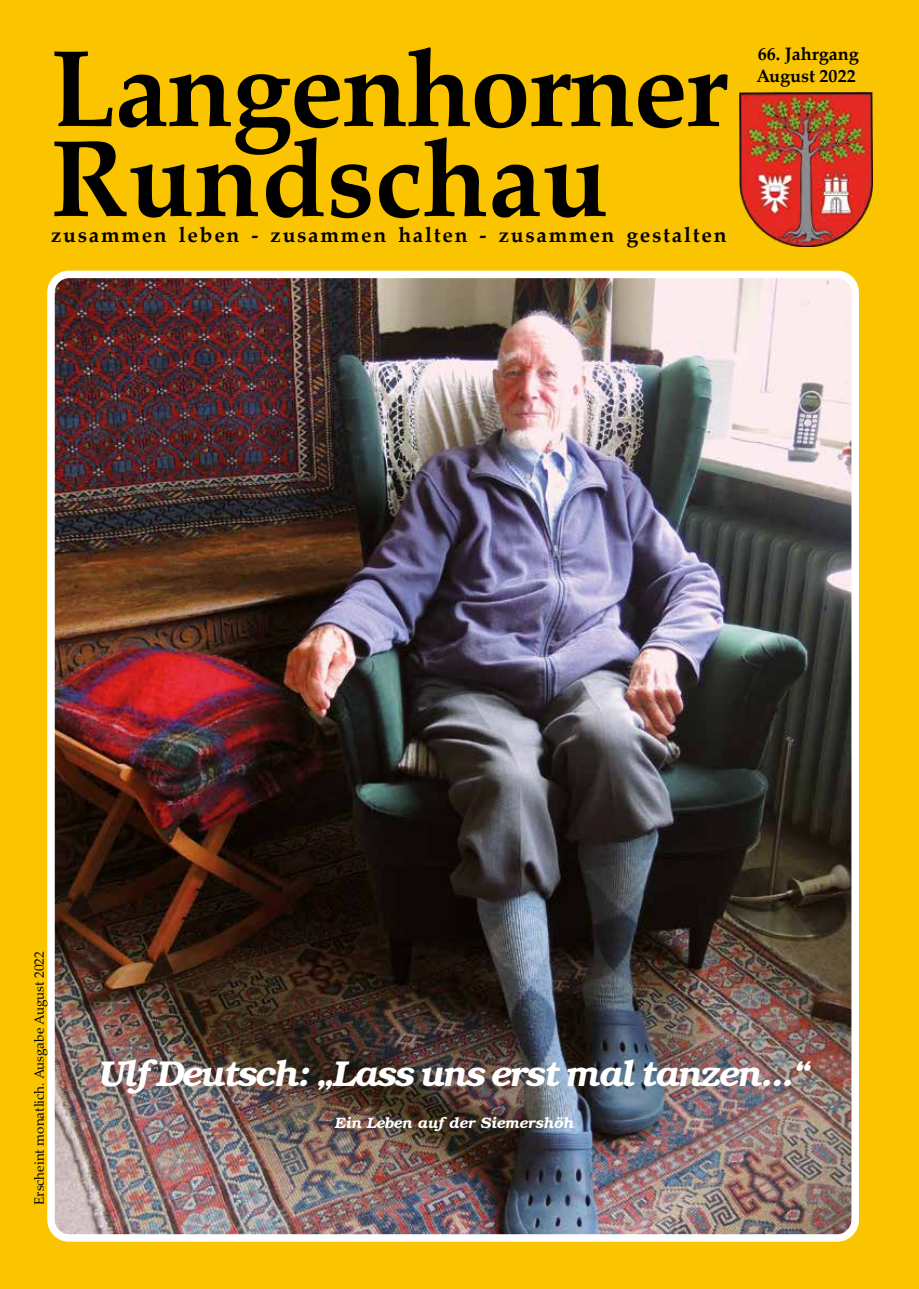
<style>
.page{position:relative;width:919px;height:1289px;background:#fff}
.page>*{position:absolute;margin:0;border:0;box-sizing:border-box;transform-origin:0 0}
.t1{font:700 108px/90px "Palatino Linotype";letter-spacing:-.015em;color:#000}
.t2{font:italic 600 36px "Bookman";letter-spacing:-.045em;color:#fff}
.t3{font:700 21px "Palatino Linotype";letter-spacing:.08em;color:#000}
.t4{font:700 18px/21.6px "Palatino Linotype";color:#000}
.t5{font:italic 600 15px "Bookman";color:#fff}
.t6{font:15px "Palatino Linotype";color:#000}
.t7{font:13.5px "Palatino Linotype";color:#000}
</style>
<div class="page">
<div style="left:0;top:0;width:918px;height:1288px;background:#fac500"></div>
<img style="left:56px;top:280px;width:793px;height:952px">
<div style="left:47px;top:271px;width:811px;height:970px;border:8px solid #fff;border-radius:18px"></div>
<img style="left:739px;top:93px;width:133px;height:154px">
<h1 class="t1" style="left:51px;top:40px;width:678px">Langenhorner<br>Rundschau</h1>
<p class="t3" style="left:51px;top:220px;width:677px">zusammen leben - zusammen halten - zusammen gestalten</p>
<p class="t4" style="left:756px;top:42px;width:104px">66. Jahrgang<br>August 2022</p>
<p class="t6" style="left:845px;top:42px;width:9px">1</p>
<p class="t7" style="left:30px;top:1204px;width:255px;rotate:-90deg">Erscheint monatlich. Ausgabe August 2022</p>
<h2 class="t2" style="left:97px;top:1052px;width:714px">Ulf Deutsch: „Lass uns erst mal tanzen...“</h2>
<p class="t5" style="left:334px;top:1114px;width:240px">Ein Leben auf der Siemershöh</p>
</div>
